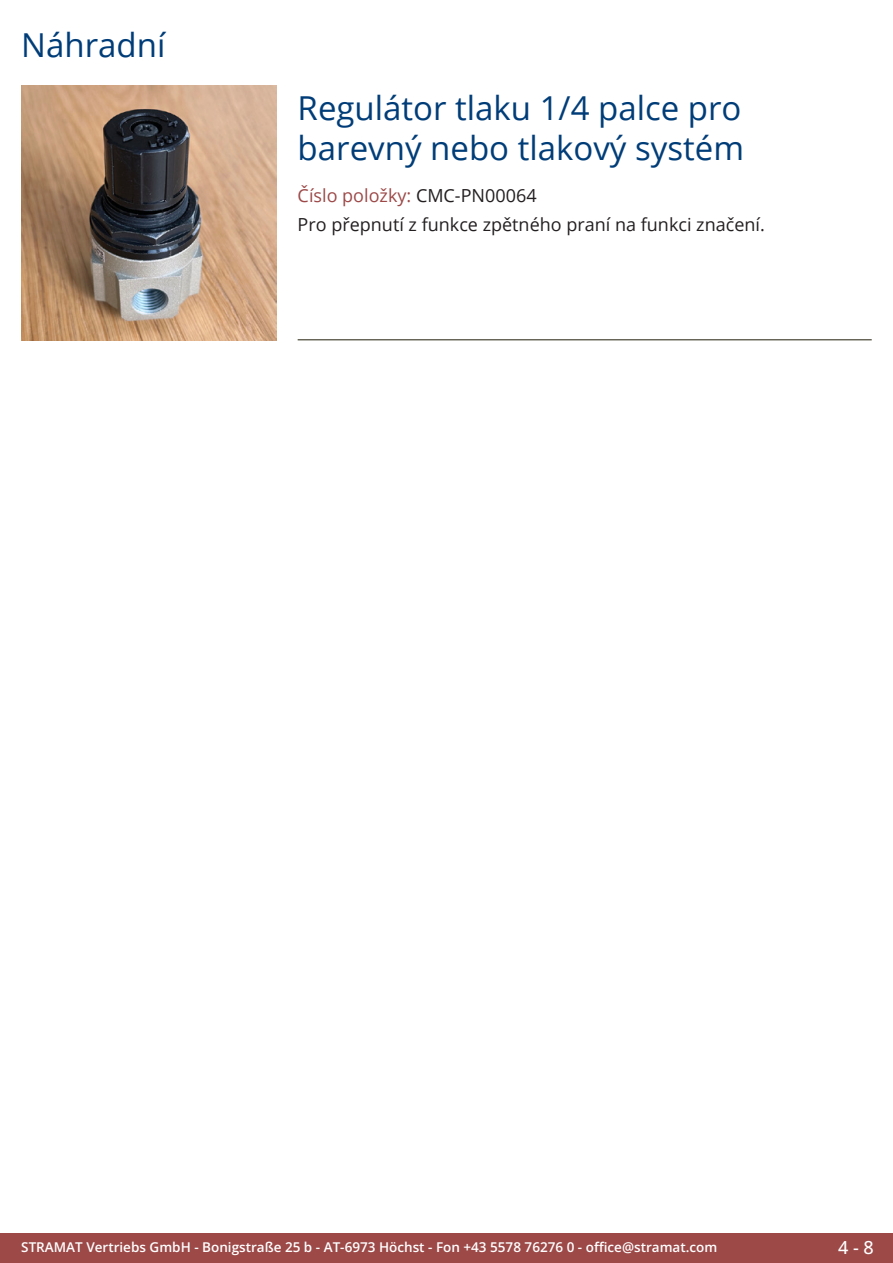
<style>
.page{position:relative;width:893px;height:1263px;background:#fff}
.page>*{position:absolute;margin:0;border:0;box-sizing:border-box;transform-origin:0 0}
.Produkttitel{font:33px/39.6px "Open Sans";color:#003d78}
.RastTitel{font:33px "Open Sans";color:#003d78}
.Beschreibung_Text{font:18px "Open Sans";color:#231f20}
.TechDaten_Überschrif{font:18px "Open Sans";color:#9c4948}
.t1{font:500 18px "Open Sans";color:#fff}
.t2{font:600 13.5px "Open Sans";color:#fff}
.s1{color:#231f20}
</style>
<div class="page">
<div style="left:0;top:1233px;width:893px;height:30px;background:#9c4948"></div>
<hr style="left:298px;top:340px;width:574px;height:1px;background:#201d08">
<img style="left:21px;top:85px;width:255px;height:255px">
<p class="RastTitel" style="left:21px;top:22px;width:146px">Náhradní</p>
<p class="Produkttitel" style="left:298px;top:88px;width:448px">Regulátor tlaku 1/4 palce pro barevný nebo tlakový systém</p>
<p class="TechDaten_Überschrif" style="left:298px;top:183px;width:240px">Číslo položky: <span class="s1">CMC-PN00064</span></p>
<p class="Beschreibung_Text" style="left:298px;top:212px;width:469px">Pro přepnutí z funkce zpětného praní na funkci značení.</p>
<p class="t2" style="left:21px;top:1238px;width:698px">STRAMAT Vertriebs GmbH - Bonigstraße 25 b - AT-6973 Höchst - Fon +43 5578 76276 0 - office@stramat.com</p>
<h2 class="t1" style="left:838px;top:1234px;width:37px">4 - 8</h2>
</div>
